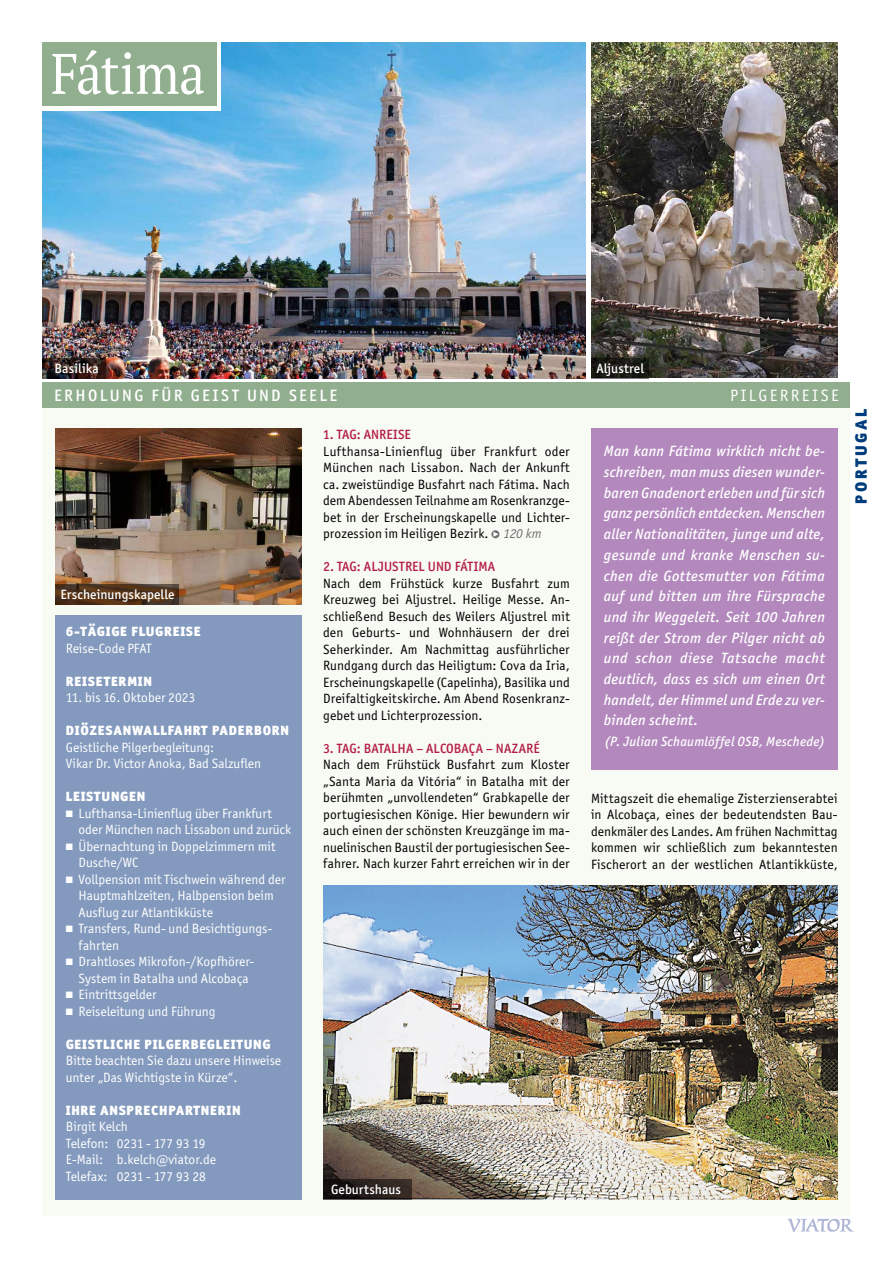
<style>
.page{position:relative;width:893px;height:1263px;background:#fff}
.page>*{position:absolute;margin:0;border:0;box-sizing:border-box;transform-origin:0 0}
.t1{font:57px "PT Serif";letter-spacing:-.01em;color:#fff;scale:.9 1}
.t2{font:500 16.5px "Officina Sans ITC Std";letter-spacing:.145em;color:#fff}
.t3{font:16.5px "Officina Sans ITC Std";letter-spacing:.15em;color:#fff}
.t4{font:900 16.5px "Officina Sans ITC Std";letter-spacing:.155em;color:#003d7c}
.t5{font:italic 500 15px/20.7px "Officina Sans ITC Std";letter-spacing:.01em;color:#fff;text-align:justify}
.t6{font:13.5px/16.5px "Officina Sans ITC Std";letter-spacing:.01em;color:#000;text-align:justify}
.t7{font:13.5px/16.5px "Officina Sans ITC Std";color:#fff}
.t8{font:900 13.5px "Officina Sans ITC Std";letter-spacing:.05em;color:#fff}
.t9{font:500 13.5px "Officina Sans ITC Std";letter-spacing:.005em;color:#b41e45}
.t10{font:500 13.5px "Officina Sans ITC Std";letter-spacing:.01em;color:#fff}
.t11{font:italic 500 13.5px "Officina Sans ITC Std";letter-spacing:.015em;color:#fff}
.s1{font-style:italic;color:#706f6f}
</style>
<div class="page">
<div style="left:43px;top:395px;width:807px;height:821px;background:#f8faf4"></div>
<svg style="left:787px;top:1218px;width:67px;height:14px"></svg>
<div style="left:43px;top:383px;width:807px;height:25px;background:#91ae8f"></div>
<img style="left:43px;top:43px;width:543px;height:335px">
<div style="left:591px;top:428px;width:247px;height:342px;background:#b288bd"></div>
<img style="left:591px;top:43px;width:247px;height:335px">
<div style="left:43px;top:42px;width:178px;height:69px;background:#fff"></div>
<div style="left:43px;top:43px;width:174px;height:63px;background:#91ae8f"></div>
<div style="left:55px;top:615px;width:247px;height:584px;background:#8399bd"></div>
<svg style="left:491px;top:530px;width:8px;height:8px"></svg>
<svg style="left:493px;top:532px;width:6px;height:5px"></svg>
<img style="left:323px;top:886px;width:515px;height:313px">
<img style="left:55px;top:429px;width:247px;height:175px">
<svg style="left:323px;top:1179px;width:88px;height:20px;background:#231c19"></svg>
<svg style="left:591px;top:358px;width:58px;height:20px"></svg>
<svg style="left:43px;top:358px;width:63px;height:20px"></svg>
<svg style="left:55px;top:584px;width:124px;height:21px;background:#50331b"></svg>
<h1 class="t1" style="left:51px;top:35px;width:173px">Fátima</h1>
<p class="t10" style="left:55px;top:361px;width:46px">Basilika</p>
<p class="t10" style="left:596px;top:361px;width:49px">Aljustrel</p>
<p class="t2" style="left:54px;top:386px;width:285px">ERHOLUNG FÜR GEIST UND SEELE</p>
<p class="t3" style="left:730px;top:385px;width:110px">PILGERREISE</p>
<p class="t10" style="left:61px;top:587px;width:115px">Erscheinungskapelle</p>
<p class="t8" style="left:66px;top:623px;width:137px">6-TÄGIGE FLUGREISE</p>
<p class="t7" style="left:66px;top:640px;width:87px">Reise-Code PFAT</p>
<p class="t8" style="left:66px;top:672px;width:88px">REISETERMIN</p>
<p class="t7" style="left:66px;top:689px;width:131px">11. bis 16. Oktober 2023</p>
<p class="t8" style="left:66px;top:722px;width:225px">DIÖZESANWALLFAHRT PADERBORN</p>
<p class="t7" style="left:66px;top:739px;width:197px">Geistliche Pilgerbegleitung:<br>Vikar Dr. Victor Anoka, Bad Salzuflen</p>
<p class="t8" style="left:66px;top:788px;width:81px">LEISTUNGEN</p>
<p class="t7" style="left:79px;top:805px;width:214px;text-indent:-13px">■ Lufthansa-Linienflug über Frankfurt oder München nach Lissabon und zurück</p>
<p class="t7" style="left:79px;top:838px;width:198px;text-indent:-13px">■ Übernachtung in Doppelzimmern mit<br>Dusche/WC</p>
<p class="t7" style="left:79px;top:871px;width:208px;text-indent:-13px">■ Vollpension mit Tischwein während der<br>Hauptmahlzeiten, Halbpension beim<br>Ausflug zur Atlantikküste</p>
<p class="t7" style="left:79px;top:920px;width:194px;text-indent:-13px">■ Transfers, Rund- und Besichtigungs&shy;fahrten</p>
<p class="t7" style="left:66px;top:953px;width:190px;text-align:center">■ Drahtloses Mikrofon-/Kopfhörer-<br>System in Batalha und Alcobaça</p>
<p class="t7" style="left:66px;top:986px;width:92px">■ Eintrittsgelder</p>
<p class="t7" style="left:66px;top:1003px;width:151px">■ Reiseleitung und Führung</p>
<p class="t8" style="left:66px;top:1035px;width:206px">GEISTLICHE PILGERBEGLEITUNG</p>
<p class="t7" style="left:66px;top:1052px;width:217px">Bitte beachten Sie dazu unsere Hinweise unter „Das Wichtigste in Kürze“.</p>
<p class="t8" style="left:66px;top:1101px;width:176px">IHRE ANSPRECHPARTNERIN</p>
<p class="t7" style="left:66px;top:1118px;width:152px">Birgit Kelch<br>Telefon: 0231 - 177 93 19<br>E-Mail: b.kelch@viator.de<br>Telefax: 0231 - 177 93 28</p>
<p class="t9" style="left:323px;top:427px;width:89px">1. TAG: ANREISE</p>
<p class="t6" style="left:323px;top:443px;width:248px">Lufthansa-Linienflug über Frankfurt oder München nach Lissabon. Nach der Ankunft ca. zweistündige Busfahrt nach Fátima. Nach dem Abendessen Teilnahme am Rosenkranzge&shy;bet in der Erscheinungskapelle und Lichter&shy;prozession im Heiligen Bezirk. <span class="s1">120 km</span></p>
<p class="t9" style="left:323px;top:559px;width:174px">2. TAG: ALJUSTREL UND FÁTIMA</p>
<p class="t6" style="left:323px;top:575px;width:248px">Nach dem Frühstück kurze Busfahrt zum Kreuzweg bei Aljustrel. Heilige Messe. An&shy;schließend Besuch des Weilers Aljustrel mit den Geburts- und Wohnhäusern der drei Seherkinder. Am Nachmittag ausführlicher Rundgang durch das Heiligtum: Cova da Iria, Erscheinungskapelle (Capelinha), Basilika und Dreifaltigkeitskirche. Am Abend Rosenkranz&shy;gebet und Lichterprozession.</p>
<p class="t9" style="left:323px;top:740px;width:218px">3. TAG: BATALHA – ALCOBAÇA – NAZARÉ</p>
<p class="t6" style="left:323px;top:756px;width:248px">Nach dem Frühstück Busfahrt zum Kloster „Santa Maria da Vitória“ in Batalha mit der berühmten „unvollendeten“ Grabkapelle der portugiesischen Könige. Hier bewundern wir auch einen der schönsten Kreuzgänge im ma&shy;nuelinischen Baustil der portugiesischen See&shy;fahrer. Nach kurzer Fahrt erreichen wir in der</p>
<p class="t5" style="left:604px;top:441px;width:223px">Man kann Fátima wirklich nicht be&shy;schreiben, man muss diesen wunder&shy;baren Gnadenort erleben und für sich ganz persönlich entdecken. Menschen aller Nationalitäten, junge und alte, gesunde und kranke Menschen su&shy;chen die Gottesmutter von Fátima auf und bitten um ihre Fürsprache und ihr Weggeleit. Seit 100 Jahren reißt der Strom der Pilger nicht ab und schon diese Tatsache macht deutlich, dass es sich um einen Ort handelt, der Himmel und Erde zu ver&shy;binden scheint.</p>
<p class="t11" style="left:605px;top:734px;width:222px">(P. Julian Schaumlöffel OSB, Meschede)</p>
<p class="t6" style="left:591px;top:790px;width:248px">Mittagszeit die ehemalige Zisterzienserabtei in Alcobaça, eines der bedeutendsten Bau&shy;denkmäler des Landes. Am frühen Nachmittag kommen wir schließlich zum bekanntesten Fischerort an der westlichen Atlantikküste,</p>
<p class="t10" style="left:331px;top:1181px;width:71px">Geburtshaus</p>
<p class="t4" style="left:850px;top:504px;width:97px;rotate:-90deg">PORTUGAL</p>
</div>
